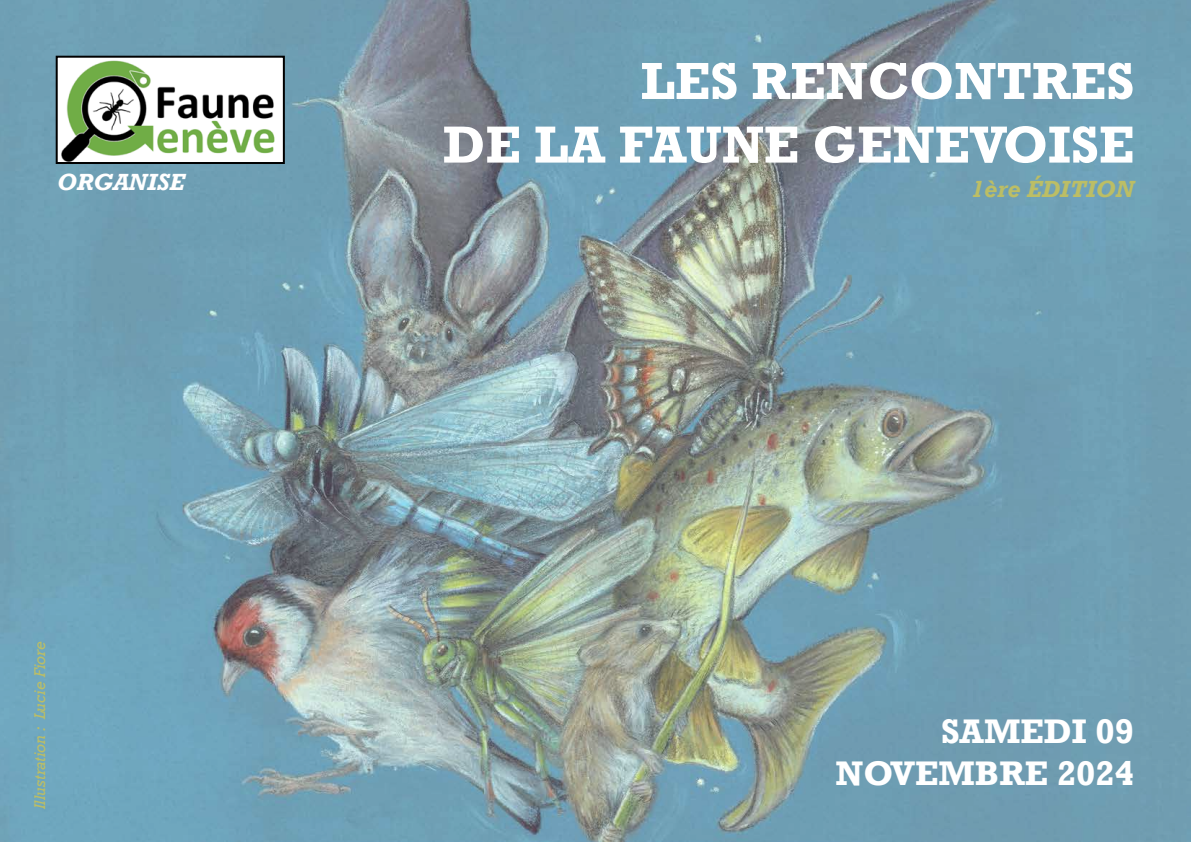
<style>
.page{position:relative;width:1191px;height:842px;background:#fff}
.page>*{position:absolute;margin:0;border:0;box-sizing:border-box;transform-origin:0 0}
.t1{font:700 53px/63.6px "Rockwell";color:#fff;text-align:right}
.t2{font:700 35px/42px "Rockwell";color:#fff;text-align:right}
.t3{font:italic 700 24px "Rockwell";color:#bcbe65}
.t4{font:italic 700 24px "Rockwell";color:#fff}
.t5{font:italic 16px "Rockwell";color:#bcbe65}
</style>
<div class="page">
<img style="left:0;top:0;width:1191px;height:842px">
<img style="left:59px;top:59px;width:223px;height:102px">
<div style="left:56px;top:56px;width:229px;height:108px;border:2px solid #000"></div>
<p class="t1" style="left:443px;top:49px;width:693px">LES RENCONTRES<br>DE LA FAUNE GENEVOISE</p>
<p class="t4" style="left:57px;top:167px;width:129px">ORGANISE</p>
<p class="t3" style="left:971px;top:174px;width:165px">1ère ÉDITION</p>
<p class="t5" style="left:30px;top:809px;width:170px;rotate:-90deg">Illustration : Lucie Fiore</p>
<p class="t2" style="left:835px;top:710px;width:300px">SAMEDI 09<br>NOVEMBRE 2024</p>
</div>
